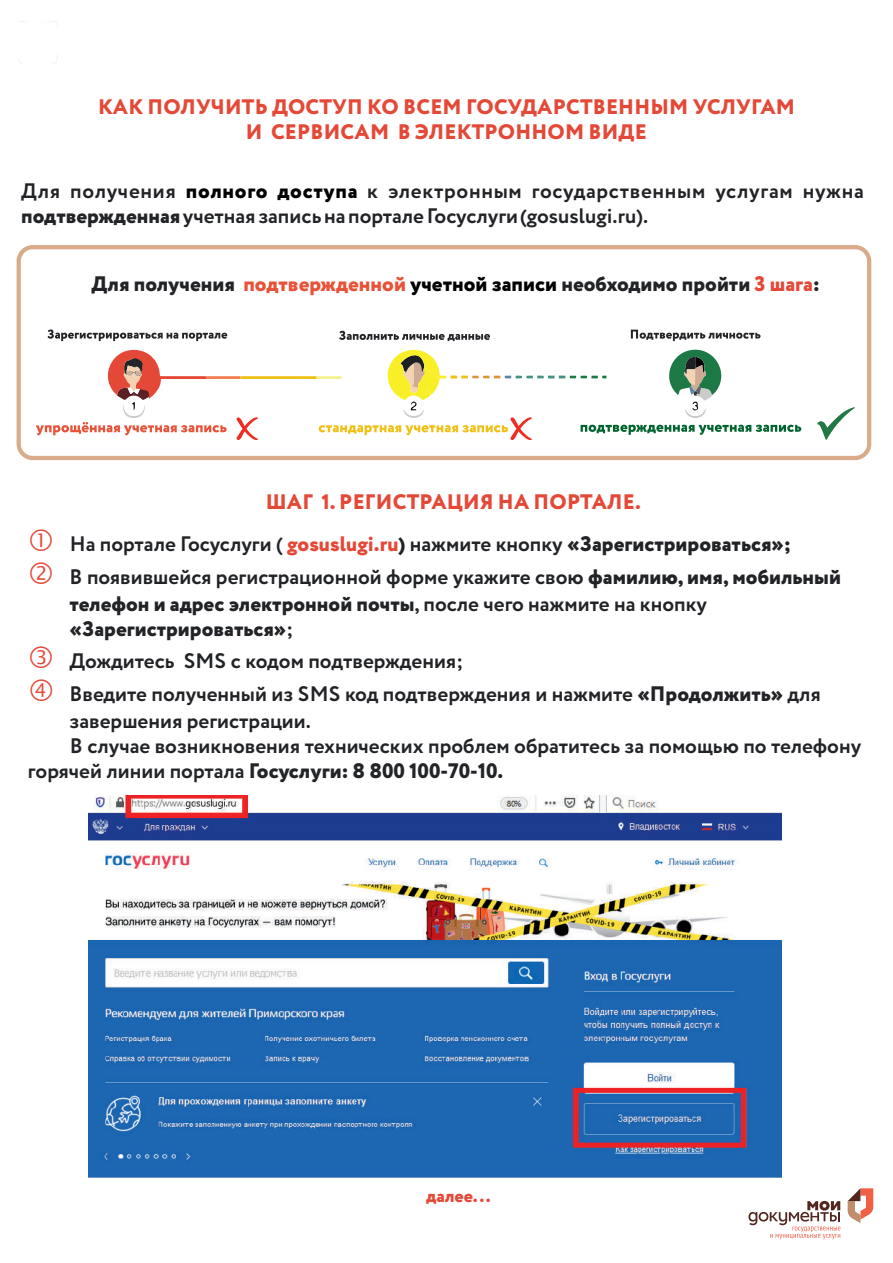
<style>
.page{position:relative;width:893px;height:1263px;background:#fff}
.page>*{position:absolute;margin:0;border:0;box-sizing:border-box;transform-origin:0 0}
.t1{font:800 21px/26px "Circe MD";color:#212326}
.t2{font:800 21px/25.2px "Circe MD";letter-spacing:.01em;color:#e44938;text-align:center}
.t3{font:700 21px/25.2px "Circe MD";letter-spacing:.02em;color:#212326}
.t4{font:700 21px/33.2px "Circe MD";color:#212326}
.t5{font:700 21px/25.2px "Circe MD";color:#222427}
.t6{font:800 18px "Circe MD";color:#e44938}
.s1{font-weight:800;color:#000001}
.s2{font-weight:800;color:#222427}
.s3{color:#e75238}
.s4{color:#000001}
.s5{color:#e44938}
.s6{font-weight:700;color:#212326}
.s7{color:#212326}
.s8{font-weight:700}
.s9{font-weight:800}
</style>
<div class="page">
<img style="left:88px;top:795px;width:693px;height:383px">
<svg style="left:848px;top:1188px;width:25px;height:35px"></svg>
<svg style="left:748px;top:1201px;width:92px;height:38px"></svg>
<div style="left:17px;top:245px;width:854px;height:215px;background:#fff;border:4px solid #d9ab8a;border-radius:14px"></div>
<hr style="left:206px;top:376px;width:34px;height:3px;background:#f47e51">
<hr style="left:316px;top:376px;width:26px;height:3px;background:#f6f291">
<hr style="left:240px;top:376px;width:76px;height:3px;background:#efc116">
<svg style="left:47px;top:329px;width:180px;height:12px"></svg>
<svg style="left:36px;top:349px;width:191px;height:86px"></svg>
<svg style="left:236px;top:417px;width:22px;height:23px"></svg>
<svg style="left:319px;top:330px;width:482px;height:110px"></svg>
<svg style="left:817px;top:407px;width:38px;height:33px"></svg>
<p class="t2" style="left:98px;top:96px;width:698px">КАК ПОЛУЧИТЬ ДОСТУП КО ВСЕМ ГОСУДАРСТВЕННЫМ УСЛУГАМ<br>И СЕРВИСАМ В ЭЛЕКТРОННОМ ВИДЕ</p>
<p class="t3" style="left:21px;top:180px;width:844px">Для получения <span class="s1">полного доступа</span> к электронным государственным услугам нужна <span class="s2">подтвержденная</span>учетная запись на портале Госуслуги (gosuslugi.ru).</p>
<p class="t1" style="left:92px;top:273px;width:730px">Для получения <span class="s3">подтвержденной</span> <span class="s4">учетной записи</span> необходимо пройти <span class="s5">3 шага</span>:</p>
<p class="t2" style="left:70px;top:482px;width:723px;line-height:42.5px;text-align:left;text-indent:196px">ШАГ 1. РЕГИСТРАЦИЯ НА ПОРТАЛЕ.<br><span class="s6">На портале Госуслуги (</span> gosuslugi.ru<span class="s7">)</span> <span class="s6">нажмите кнопку</span> <span class="s7">«Зарегистрироваться»;</span></p>
<p class="t1" style="left:70px;top:565px;width:773px"><span class="s8">В появившейся регистрационной форме укажите свою</span> фамилию, имя, мобильный телефон и адрес электронной почты<span class="s8">, после чего нажмите на кнопку </span>«Зарегистрироваться»<span class="s8">;</span></p>
<p class="t4" style="left:70px;top:645px;width:753px">Дождитесь SMS с кодом подтверждения;<br>Введите полученный из SMS код подтверждения и нажмите <span class="s9">«Продолжить»</span> для</p>
<p class="t4" style="left:70px;top:705px;width:243px">завершения регистрации.</p>
<p class="t5" style="left:28px;top:734px;width:835px;text-indent:42px">В случае возникновения технических проблем обратитесь за помощью по телефону горячей линии портала <span class="s9">Госуcлуги: 8 800 100-70-10.</span></p>
<p class="t6" style="left:426px;top:1188px;width:66px">далее...</p>
</div>
